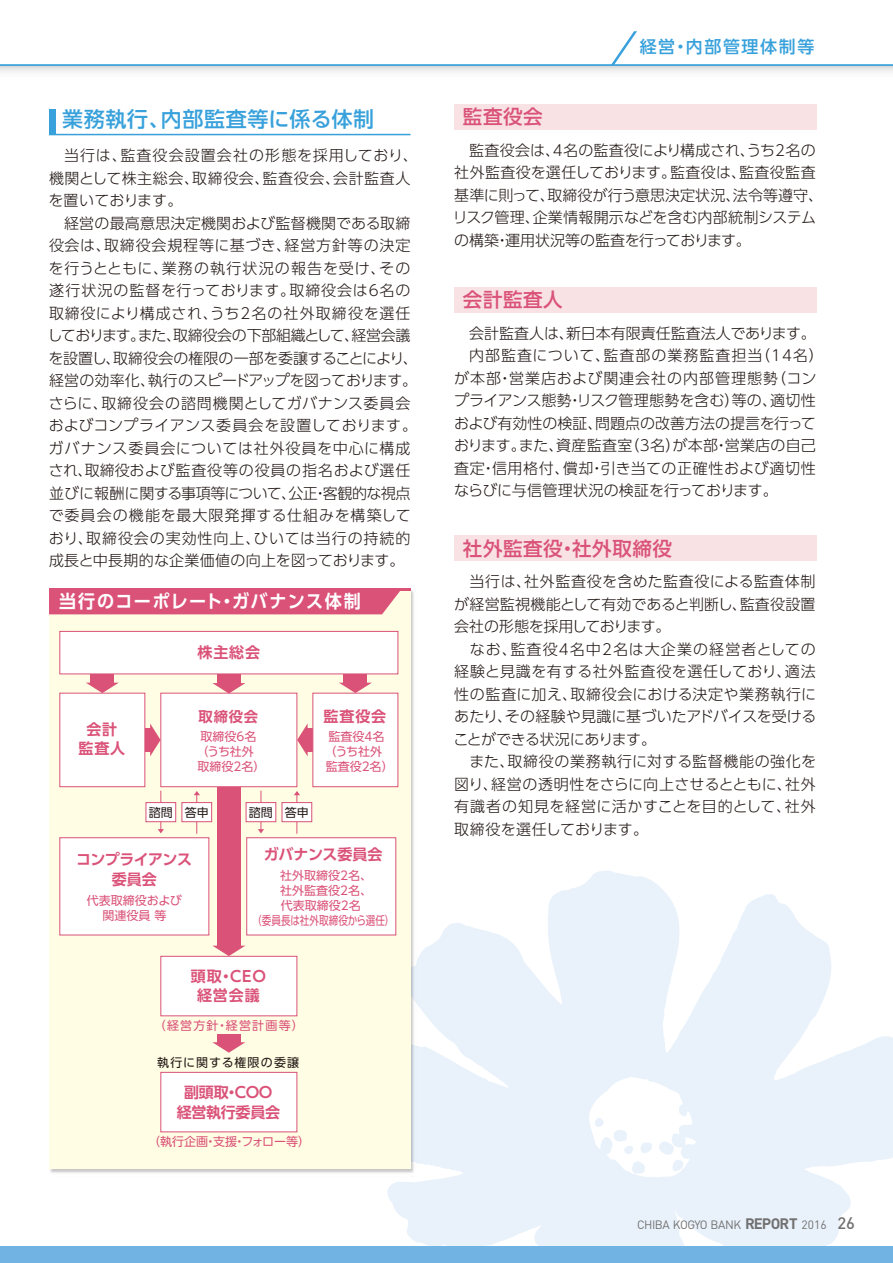
<style>
.page{position:relative;width:893px;height:1263px;background:#fff}
.page>*{position:absolute;margin:0;border:0;box-sizing:border-box;transform-origin:0 0}
.t1{font:500 21px "UD Shin Go Pro";letter-spacing:.03em;color:#38a1db}
.t2{font:500 19.5px "UD Shin Go Pro";letter-spacing:.03em;color:#da5278}
.t3{font:700 18px "UD Shin Go Pro De";letter-spacing:.08em;color:#fff;scale:.95 1}
.t4{font:500 16.95px "UD Shin Go Pro";letter-spacing:.1em;color:#38a1db}
.t5{font:300 15px/22.5px "UD Shin Go Pro";letter-spacing:.015em;color:#221815}
.t6{font:300 15px/22.5px "UD Shin Go Pro";letter-spacing:.04em;color:#221815}
.t7{font:300 15px "UD Shin Go Pro";letter-spacing:.065em;color:#221815}
.t8{font:300 15px "UD Shin Go Pro";letter-spacing:-.01em;color:#221815}
.t9{font:700 15px/19.5px "UD Shin Go Pro De";letter-spacing:-.015em;color:#da5278;text-align:center}
.t10{font:300 15px "UD Shin Go Pro";letter-spacing:.045em;color:#221815}
.t11{font:700 15px/19.4px "UD Shin Go Pro De";letter-spacing:-.035em;color:#da5278;text-align:center}
.t12{font:700 15px/19.5px "UD Shin Go Pro De";letter-spacing:.06em;color:#da5278;text-align:center}
.t13{font:700 14.25px "UD Shin Go Pro De";color:#da5278}
.t14{font:12px/15px "UD Shin Go Pro";color:#da5278}
.t15{font:12px "DIN";letter-spacing:-.04em;color:#727171}
.t16{font:12px "UD Shin Go Pro";letter-spacing:.1em;color:#da5278}
.t17{font:12px "UD Shin Go Pro";letter-spacing:.095em;color:#221815}
.t18{font:12px "UD Shin Go Pro";letter-spacing:.07em;color:#221815}
.s1{font-weight:700;font-size:15px}
.s2{font-weight:500;font-size:16.5px}
</style>
<div class="page">
<div style="left:0;top:1246px;width:893px;height:17px;background:#71b3e2"></div>
<div style="left:0;top:65px;width:893px;height:24px;background:linear-gradient(to bottom,#e8e8e8,#fff)"></div>
<hr style="left:0;top:64px;width:893px;height:2px;background:#38a1db">
<svg style="left:611px;top:31px;width:26px;height:34px"></svg>
<svg style="left:407px;top:871px;width:486px;height:375px"></svg>
<hr style="left:49px;top:134px;width:361px;height:1px;background:#38a1db">
<div style="left:49px;top:109px;width:6px;height:26px;background:#38a1db"></div>
<img style="left:50px;top:588px;width:417px;height:638px">
<div style="left:49px;top:589px;width:361px;height:580px;background:#fffde4"></div>
<hr style="left:49px;top:588px;width:361px;height:2px;background:#da5278">
<div style="left:49px;top:590px;width:353px;height:24px;background:#da5278"></div>
<div style="left:59px;top:631px;width:339px;height:43px;background:#fff;border:1px solid #da5278"></div>
<div style="left:160px;top:693px;width:137px;height:94px;background:#fff;border:1px solid #da5278"></div>
<div style="left:160px;top:956px;width:137px;height:60px;background:#fff;border:1px solid #da5278"></div>
<div style="left:160px;top:1072px;width:137px;height:60px;background:#fff;border:1px solid #da5278"></div>
<div style="left:59px;top:693px;width:86px;height:94px;background:#fff;border:1px solid #da5278"></div>
<svg style="left:86px;top:683px;width:33px;height:10px"></svg>
<div style="left:91px;top:674px;width:23px;height:10px;background:#da5278"></div>
<svg style="left:212px;top:1042px;width:33px;height:11px"></svg>
<div style="left:217px;top:1034px;width:23px;height:10px;background:#da5278"></div>
<svg style="left:297px;top:723px;width:11px;height:33px"></svg>
<div style="left:306px;top:728px;width:7px;height:23px;background:#da5278"></div>
<svg style="left:212px;top:683px;width:33px;height:10px"></svg>
<div style="left:217px;top:674px;width:23px;height:11px;background:#da5278"></div>
<svg style="left:212px;top:946px;width:33px;height:10px"></svg>
<div style="left:217px;top:787px;width:23px;height:160px;background:#da5278"></div>
<div style="left:312px;top:693px;width:86px;height:94px;background:#fff;border:1px solid #da5278"></div>
<svg style="left:339px;top:683px;width:33px;height:10px"></svg>
<div style="left:344px;top:674px;width:23px;height:10px;background:#da5278"></div>
<svg style="left:150px;top:723px;width:11px;height:33px"></svg>
<div style="left:145px;top:728px;width:7px;height:23px;background:#da5278"></div>
<div style="left:454px;top:104px;width:362px;height:26px;background:#f8e2e4"></div>
<div style="left:454px;top:287px;width:362px;height:25px;background:#f8e2e4"></div>
<div style="left:454px;top:535px;width:362px;height:26px;background:#f8e2e4"></div>
<div style="left:246px;top:837px;width:150px;height:98px;background:#fff;border:1px solid #da5278"></div>
<div style="left:59px;top:837px;width:150px;height:98px;background:#fff;border:1px solid #da5278"></div>
<svg style="left:158px;top:829px;width:6px;height:4px"></svg>
<hr style="left:160px;top:791px;width:1px;height:40px;background:#da5278">
<div style="left:146px;top:802px;width:30px;height:20px;background:#fff;border:1px solid #da5278"></div>
<svg style="left:194px;top:791px;width:6px;height:4px"></svg>
<hr style="left:196px;top:793px;width:1px;height:40px;background:#da5278">
<div style="left:182px;top:802px;width:30px;height:20px;background:#fff;border:1px solid #da5278"></div>
<svg style="left:258px;top:829px;width:6px;height:4px"></svg>
<hr style="left:261px;top:791px;width:1px;height:40px;background:#da5278">
<div style="left:246px;top:802px;width:30px;height:20px;background:#fff;border:1px solid #da5278"></div>
<svg style="left:294px;top:791px;width:6px;height:4px"></svg>
<hr style="left:296px;top:793px;width:1px;height:40px;background:#da5278">
<div style="left:282px;top:802px;width:30px;height:20px;background:#fff;border:1px solid #da5278"></div>
<h1 class="t1" style="left:62px;top:102px;width:314px">業務執行、内部監査等に係る体制</h1>
<p class="t6" style="left:49px;top:144px;width:371px;text-indent:15px">当行は、監査役会設置会社の形態を採用しており、機関として株主総会、取締役会、監査役会、会計監査人を置いております。</p>
<p class="t5" style="left:47px;top:211px;width:372px;text-indent:17px">経営の最高意思決定機関および監督機関である取締役会は、取締役会規程等に基づき、経営方針等の決定を行うとともに、業務の執行状況の報告を受け、その遂行状況の監督を行っております。取締役会は6名の取締役により構成され、うち2名の社外取締役を選任しております。また、取締役会の下部組織として、経営会議を設置し、取締役会の権限の一部を委譲することにより、経営の効率化、執行のスピードアップを図っております。さらに、取締役会の諮問機関としてガバナンス委員会およびコンプライアンス委員会を設置しております。ガバナンス委員会については社外役員を中心に構成され、取締役および監査役等の役員の指名および選任並びに報酬に関する事項等について、公正・客観的な視点で委員会の機能を最大限発揮する仕組みを構築しており、取締役会の実効性向上、ひいては当行の持続的成長と中長期的な企業価値の向上を図っております。</p>
<p class="t3" style="left:59px;top:587px;width:319px">当行のコーポレート・ガバナンス体制</p>
<p class="t9" style="left:198px;top:642px;width:64px">株主総会</p>
<p class="t9" style="left:78px;top:719px;width:48px">会計監査人</p>
<p class="t13" style="left:199px;top:705px;width:61px">取締役会</p>
<p class="t14" style="left:196px;top:728px;width:71px;text-indent:4px">取締役6名（うち社外取締役2名）</p>
<p class="t18" style="left:149px;top:802px;width:61px">諮問 答申</p>
<p class="t18" style="left:249px;top:802px;width:61px">諮問 答申</p>
<p class="t9" style="left:324px;top:706px;width:64px">監査役会</p>
<p class="t14" style="left:324px;top:728px;width:71px;text-indent:4px">監査役4名（うち社外監査役2名）</p>
<p class="t11" style="left:76px;top:849px;width:117px">コンプライアンス委員会</p>
<p class="t14" style="left:87px;top:893px;width:96px;text-align:center">代表取締役および関連役員 等</p>
<p class="t9" style="left:264px;top:844px;width:120px">ガバナンス委員会</p>
<p class="t14" style="left:252px;top:867px;width:144px;text-align:center">社外取締役2名、<br>社外監査役2名、<br>代表取締役2名<br>（委員長は社外取締役から選任）</p>
<p class="t12" style="left:191px;top:966px;width:77px">頭取・CEO経営会議</p>
<p class="t16" style="left:154px;top:1016px;width:152px">（経営方針・経営計画等）</p>
<p class="t17" style="left:157px;top:1053px;width:144px">執行に関する権限の委譲</p>
<p class="t9" style="left:177px;top:1082px;width:105px">副頭取・COO経営執行委員会</p>
<p class="t14" style="left:148px;top:1134px;width:163px">（執行企画・支援・フォロー等）</p>
<p class="t4" style="left:640px;top:33px;width:176px">経営・内部管理体制等</p>
<h2 class="t2" style="left:463px;top:101px;width:81px">監査役会</h2>
<p class="t5" style="left:453px;top:138px;width:372px;text-indent:16px">監査役会は、4名の監査役により構成され、うち2名の社外監査役を選任しております。監査役は、監査役監査基準に則って、取締役が行う意思決定状況、法令等遵守、リスク管理、企業情報開示などを含む内部統制システムの構築・運用状況等の監査を行っております。</p>
<h2 class="t2" style="left:463px;top:284px;width:101px">会計監査人</h2>
<p class="t5" style="left:469px;top:321px;width:348px">会計監査人は、新日本有限責任監査法人であります。</p>
<p class="t7" style="left:469px;top:343px;width:356px">内部監査について、監査部の業務監査担当（14名）</p>
<p class="t7" style="left:454px;top:366px;width:364px">が本部・営業店および関連会社の内部管理態勢（コン</p>
<p class="t8" style="left:454px;top:388px;width:363px">プライアンス態勢・リスク管理態勢を含む）等の、適切性</p>
<p class="t5" style="left:454px;top:411px;width:363px">および有効性の検証、問題点の改善方法の提言を行って</p>
<p class="t5" style="left:454px;top:434px;width:363px">おります。また、資産監査室（3名）が本部・営業店の自己</p>
<p class="t10" style="left:454px;top:456px;width:363px">査定・信用格付、償却・引き当ての正確性および適切性</p>
<p class="t8" style="left:454px;top:478px;width:325px">ならびに与信管理状況の検証を行っております。</p>
<h2 class="t2" style="left:463px;top:532px;width:211px">社外監査役・社外取締役</h2>
<p class="t5" style="left:454px;top:569px;width:363px;text-align:justify;text-indent:15px">当行は、社外監査役を含めた監査役による監査体制が経営監視機能として有効であると判断し、監査役設置会社の形態を採用しております。</p>
<p class="t5" style="left:453px;top:637px;width:365px;text-indent:17px">なお、監査役4名中2名は大企業の経営者としての経験と見識を有する社外監査役を選任しており、適法性の監査に加え、取締役会における決定や業務執行にあたり、その経験や見識に基づいたアドバイスを受けることができる状況にあります。<br>　また、取締役の業務執行に対する監督機能の強化を図り、経営の透明性をさらに向上させるとともに、社外有識者の知見を経営に活かすことを目的として、社外取締役を選任しております。</p>
<p class="t15" style="left:637px;top:1217px;width:219px">CHIBA KOGYO BANK <span class="s1">REPORT</span> 2016 <span class="s2">26</span></p>
</div>
